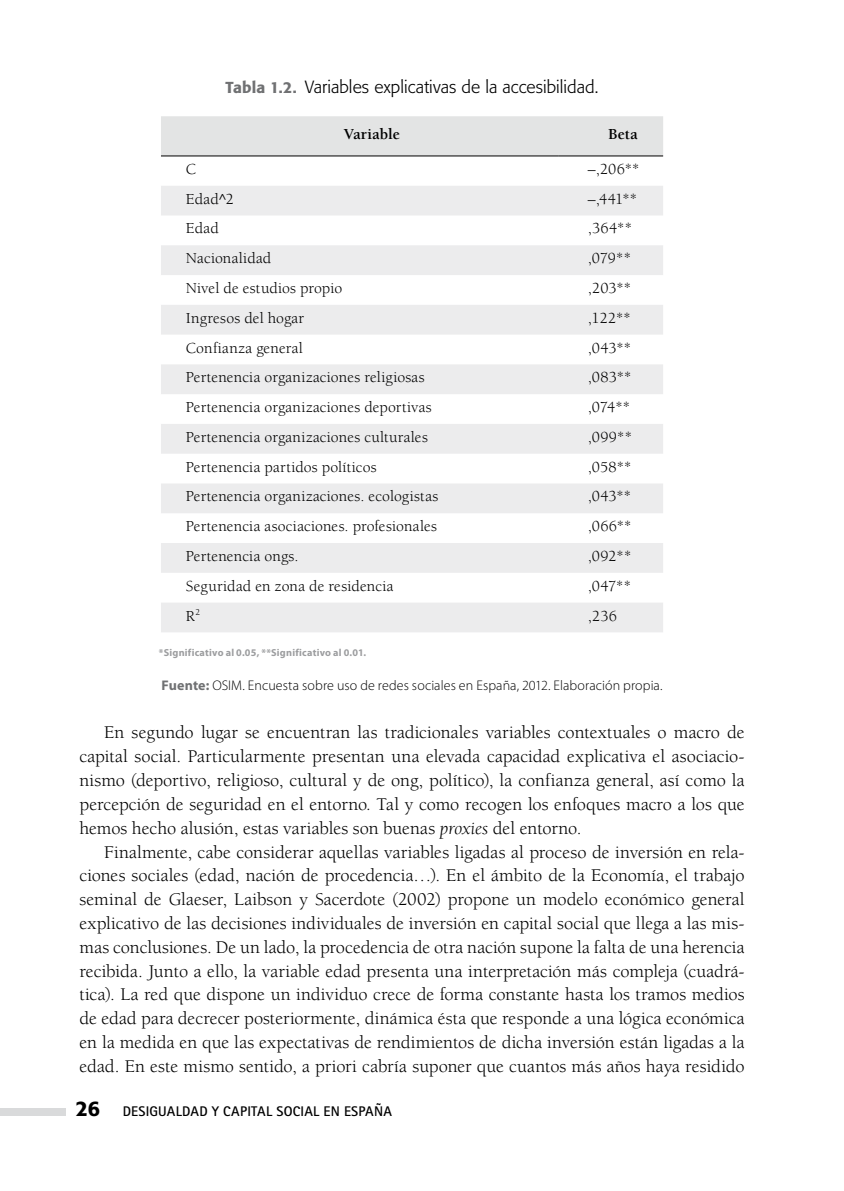
<style>
.page{position:relative;width:844px;height:1191px;background:#fff}
.page>*{position:absolute;margin:0;border:0;box-sizing:border-box;transform-origin:0 0}
.t1{font:500 21px "Formata";color:#000}
.t2{font:18.38px/23.8px "Berkeley Std";color:#000;text-align:justify}
.t3{font:300 17.5px "Formata";color:#000}
.t4{font:15.75px "Berkeley Std";letter-spacing:.01em;color:#000}
.t5{font:700 15.75px "Berkeley Std";letter-spacing:.01em;color:#000}
.t6{font:300 14px "Myriad Pro";letter-spacing:.005em;color:#000}
.t7{font:700 14px "Rotis Sans Serif Std";letter-spacing:.02em;color:#000}
.t8{font:700 10.15px "Myriad Pro";letter-spacing:.02em;color:#9c9d9f}
.s1{font-weight:500;font-size:15.75px;color:#707173}
.s2{font-weight:700;color:#707173}
.s3{font-style:italic}
</style>
<div class="page">
<div style="left:0;top:1108px;width:65px;height:7px;background:#d9dadb"></div>
<div style="left:161px;top:116px;width:502px;height:39px;background:#e3e4e4"></div>
<svg style="left:161px;top:186px;width:502px;height:446px;fill:#ececed"></svg>
<hr style="left:161px;top:155px;width:397px;height:1px;background:#000">
<hr style="left:558px;top:155px;width:105px;height:1px;background:#000">
<p class="t3" style="left:225px;top:77px;width:374px"><span class="s1">Tabla 1.2.</span> Variables explicativas de la accesibilidad.</p>
<p class="t5" style="left:343px;top:126px;width:58px">Variable</p>
<p class="t5" style="left:608px;top:126px;width:31px">Beta</p>
<p class="t4" style="left:186px;top:160px;width:12px">C</p>
<p class="t4" style="left:587px;top:160px;width:53px">–,206**</p>
<p class="t4" style="left:186px;top:190px;width:50px">Edad^2</p>
<p class="t4" style="left:587px;top:190px;width:51px">–,441**</p>
<p class="t4" style="left:186px;top:220px;width:34px">Edad</p>
<p class="t4" style="left:587px;top:220px;width:46px">,364**</p>
<p class="t4" style="left:186px;top:250px;width:87px">Nacionalidad</p>
<p class="t4" style="left:587px;top:250px;width:45px">,079**</p>
<p class="t4" style="left:186px;top:280px;width:158px">Nivel de estudios propio</p>
<p class="t4" style="left:587px;top:280px;width:45px">,203**</p>
<p class="t4" style="left:186px;top:309px;width:120px">Ingresos del hogar</p>
<p class="t4" style="left:587px;top:309px;width:45px">,122**</p>
<p class="t4" style="left:186px;top:339px;width:118px">Confianza general</p>
<p class="t4" style="left:587px;top:339px;width:45px">,043**</p>
<p class="t4" style="left:186px;top:369px;width:240px">Pertenencia organizaciones religiosas</p>
<p class="t4" style="left:587px;top:369px;width:45px">,083**</p>
<p class="t4" style="left:186px;top:399px;width:247px">Pertenencia organizaciones deportivas</p>
<p class="t4" style="left:587px;top:399px;width:44px">,074**</p>
<p class="t4" style="left:186px;top:428px;width:243px">Pertenencia organizaciones culturales</p>
<p class="t4" style="left:587px;top:428px;width:46px">,099**</p>
<p class="t4" style="left:186px;top:458px;width:192px">Pertenencia partidos políticos</p>
<p class="t4" style="left:587px;top:458px;width:45px">,058**</p>
<p class="t4" style="left:186px;top:488px;width:254px">Pertenencia organizaciones. ecologistas</p>
<p class="t4" style="left:587px;top:488px;width:45px">,043**</p>
<p class="t4" style="left:186px;top:518px;width:253px">Pertenencia asociaciones. profesionales</p>
<p class="t4" style="left:587px;top:518px;width:45px">,066**</p>
<p class="t4" style="left:186px;top:547px;width:114px">Pertenencia ongs.</p>
<p class="t4" style="left:587px;top:547px;width:45px">,092**</p>
<p class="t4" style="left:186px;top:577px;width:209px">Seguridad en zona de residencia</p>
<p class="t4" style="left:587px;top:577px;width:45px">,047**</p>
<p class="t4" style="left:186px;top:607px;width:16px">R<sup>2</sup></p>
<p class="t4" style="left:587px;top:607px;width:31px">,236</p>
<p class="t8" style="left:159px;top:646px;width:209px">*Significativo al 0.05, **Significativo al 0.01.</p>
<p class="t6" style="left:161px;top:676px;width:502px"><span class="s2">Fuente:</span> OSIM. Encuesta sobre uso de redes sociales en España, 2012. Elaboración propia.</p>
<p class="t2" style="left:79px;top:721px;width:666px;text-indent:25px">En segundo lugar se encuentran las tradicionales variables contextuales o macro de capital social. Particularmente presentan una elevada capacidad explicativa el asociacio&shy;nismo (deportivo, religioso, cultural y de ong, político), la confianza general, así como la percepción de seguridad en el entorno<span class="s3">.</span> Tal y como recogen los enfoques macro a los que hemos hecho alusión, estas variables son buenas <span class="s3">proxies</span> del entorno.</p>
<p class="t2" style="left:79px;top:840px;width:666px;text-indent:25px">Finalmente, cabe considerar aquellas variables ligadas al proceso de inversión en rela&shy;ciones sociales (edad, nación de procedencia…). En el ámbito de la Economía, el trabajo seminal de Glaeser, Laibson y Sacerdote (2002) propone un modelo económico general explicativo de las decisiones individuales de inversión en capital social que llega a las mis&shy;mas conclusiones. De un lado, la procedencia de otra nación supone la falta de una herencia recibida. Junto a ello, la variable edad presenta una interpretación más compleja (cuadrá&shy;tica). La red que dispone un individuo crece de forma constante hasta los tramos medios de edad para decrecer posteriormente, dinámica ésta que responde a una lógica económica en la medida en que las expectativas de rendimientos de dicha inversión están ligadas a la edad. En este mismo sentido, a priori cabría suponer que cuantos más años haya residido</p>
<p class="t1" style="left:76px;top:1095px;width:26px">26</p>
<p class="t7" style="left:123px;top:1102px;width:270px">DESIGUALDAD Y CAPITAL SOCIAL EN ESPAÑA</p>
</div>
